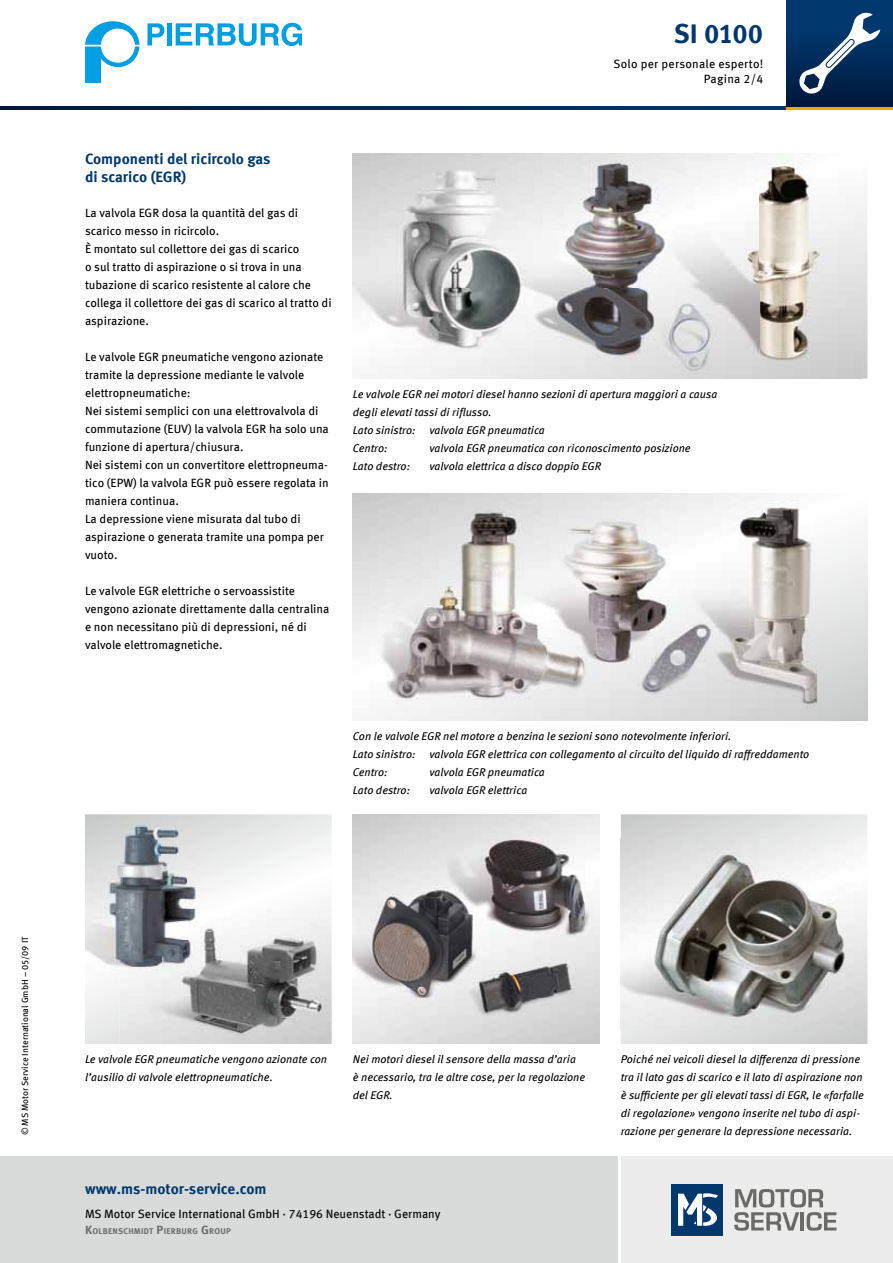
<style>
.page{position:relative;width:893px;height:1263px;background:#fff}
.page>*{position:absolute;margin:0;border:0;box-sizing:border-box;transform-origin:0 0}
.t1{font:700 27px "Meta OFC";letter-spacing:-.015em;color:#00386d}
.t2{font:700 15px/18px "Meta OFC";color:#00386d}
.t3{font:12px/18px "Meta OFC";color:#000}
.t4{font:12px/15px "Meta OFC";letter-spacing:.02em;color:#000;text-align:right}
.t5{font:italic 11.25px/18px "Meta OFC";color:#000}
.t6{font:9px "Meta OFC";color:#000}
.t7{font:700 8.4px "Meta OFC";letter-spacing:.03em;color:#6a6a69}
.s1{font-size:12px}
</style>
<div class="page">
<img style="left:353px;top:153px;width:508px;height:225px">
<svg style="left:621px;top:814px;width:246px;height:230px;background:#dcdcdd"></svg>
<img style="left:621px;top:839px;width:241px;height:191px">
<img style="left:353px;top:493px;width:514px;height:228px">
<img style="left:353px;top:814px;width:247px;height:230px">
<svg style="left:85px;top:814px;width:247px;height:230px"></svg>
<img style="left:85px;top:816px;width:114px;height:52px">
<img style="left:85px;top:868px;width:38px;height:51px">
<img style="left:123px;top:868px;width:76px;height:42px">
<img style="left:85px;top:919px;width:34px;height:52px">
<img style="left:119px;top:910px;width:213px;height:134px">
<img style="left:119px;top:910px;width:80px;height:61px">
<svg style="left:85px;top:21px;width:54px;height:62px"></svg>
<svg style="left:147px;top:23px;width:17px;height:22px"></svg>
<div style="left:167px;top:23px;width:5px;height:22px;background:#009ee3"></div>
<svg style="left:176px;top:23px;width:126px;height:23px"></svg>
<svg style="left:0;top:106px;width:787px;height:4px;background:#002753"></svg>
<svg style="left:787px;top:106px;width:106px;height:4px"></svg>
<div style="left:787px;top:0;width:106px;height:106px;background:linear-gradient(to bottom,#003e78,#001a3f)"></div>
<svg style="left:798px;top:12px;width:82px;height:83px"></svg>
<div style="left:621px;top:1157px;width:272px;height:106px;background:#ececec"></div>
<div style="left:0;top:1157px;width:617px;height:106px;background:#d9dada"></div>
<div style="left:672px;top:1184px;width:51px;height:51px;background:#00386d"></div>
<svg style="left:678px;top:1193px;width:40px;height:33px"></svg>
<svg style="left:734px;top:1189px;width:102px;height:42px"></svg>
<h1 class="t1" style="left:674px;top:16px;width:91px">SI 0100</h1>
<p class="t4" style="left:613px;top:57px;width:151px">Solo per personale esperto!<br>Pagina 2/4</p>
<h2 class="t2" style="left:85px;top:150px;width:187px">Componenti del ricircolo gas di scarico (EGR)</h2>
<p class="t3" style="left:85px;top:204px;width:248px">La valvola EGR dosa la quantità del gas di scarico messo in ricircolo.<br>È montato sul collettore dei gas di scarico<br>o sul tratto di aspirazione o si trova in una tubazione di scarico resistente al calore che collega il collettore dei gas di scarico al tratto di aspirazione.</p>
<p class="t3" style="left:85px;top:348px;width:245px">Le valvole EGR pneumatiche vengono azionate tramite la depressione mediante le valvole elettropneumatiche:<br>Nei sistemi semplici con una elettrovalvola di commutazione (EUV) la valvola EGR ha solo una funzione di apertura/chiusura.<br>Nei sistemi con un convertitore elettropneuma&shy;tico (EPW) la valvola EGR può essere regolata in maniera continua.<br>La depressione viene misurata dal tubo di aspirazione o generata tramite una pompa per vuoto.</p>
<p class="t3" style="left:85px;top:582px;width:246px">Le valvole EGR elettriche o servoassistite vengono azionate direttamente dalla centralina e non necessitano più di depressioni, né di valvole elettromagnetiche.</p>
<p class="t5" style="left:353px;top:385px;width:366px">Le valvole EGR nei motori diesel hanno sezioni di apertura maggiori a causa degli elevati tassi di riflusso.<br>Lato sinistro: valvola EGR pneumatica<br>Centro:</p>
<p class="t5" style="left:429px;top:439px;width:263px">valvola EGR pneumatica con riconoscimento posizione</p>
<p class="t5" style="left:353px;top:457px;width:59px">Lato destro:</p>
<p class="t5" style="left:429px;top:457px;width:173px">valvola elettrica a disco doppio EGR</p>
<p class="t5" style="left:353px;top:727px;width:458px">Con le valvole EGR nel motore a benzina le sezioni sono notevolmente inferiori.<br>Lato sinistro: valvola EGR elettrica con collegamento al circuito del liquido di raffreddamento<br>Centro:</p>
<p class="t5" style="left:429px;top:763px;width:117px">valvola EGR pneumatica</p>
<p class="t5" style="left:353px;top:781px;width:59px">Lato destro:</p>
<p class="t5" style="left:429px;top:781px;width:99px">valvola EGR elettrica</p>
<p class="t6" style="left:19px;top:1135px;width:200px;rotate:-90deg">© MS Motor Service International GmbH – 05/09 IT</p>
<p class="t5" style="left:85px;top:1050px;width:244px">Le valvole EGR pneumatiche vengono azionate con l’ausilio di valvole elettropneumatiche.</p>
<p class="t5" style="left:353px;top:1050px;width:234px">Nei motori diesel il sensore della massa d’aria<br>è necessario, tra le altre cose, per la regolazione del EGR.</p>
<h2 class="t2" style="left:85px;top:1179px;width:183px">www.ms-motor-service.com</h2>
<p class="t3" style="left:85px;top:1204px;width:357px">MS Motor Service International GmbH · 74196 Neuenstadt · Germany</p>
<p class="t7" style="left:85px;top:1226px;width:147px"><span class="s1">K</span>OLBENSCHMIDT <span class="s1">P</span>IERBURG <span class="s1">G</span>ROUP</p>
<p class="t5" style="left:621px;top:1050px;width:244px">Poiché nei veicoli diesel la differenza di pressione tra il lato gas di scarico e il lato di aspirazione non è sufficiente per gli elevati tassi di EGR, le «farfalle di regolazione» vengono inserite nel tubo di aspi&shy;razione per generare la depressione necessaria.</p>
</div>
